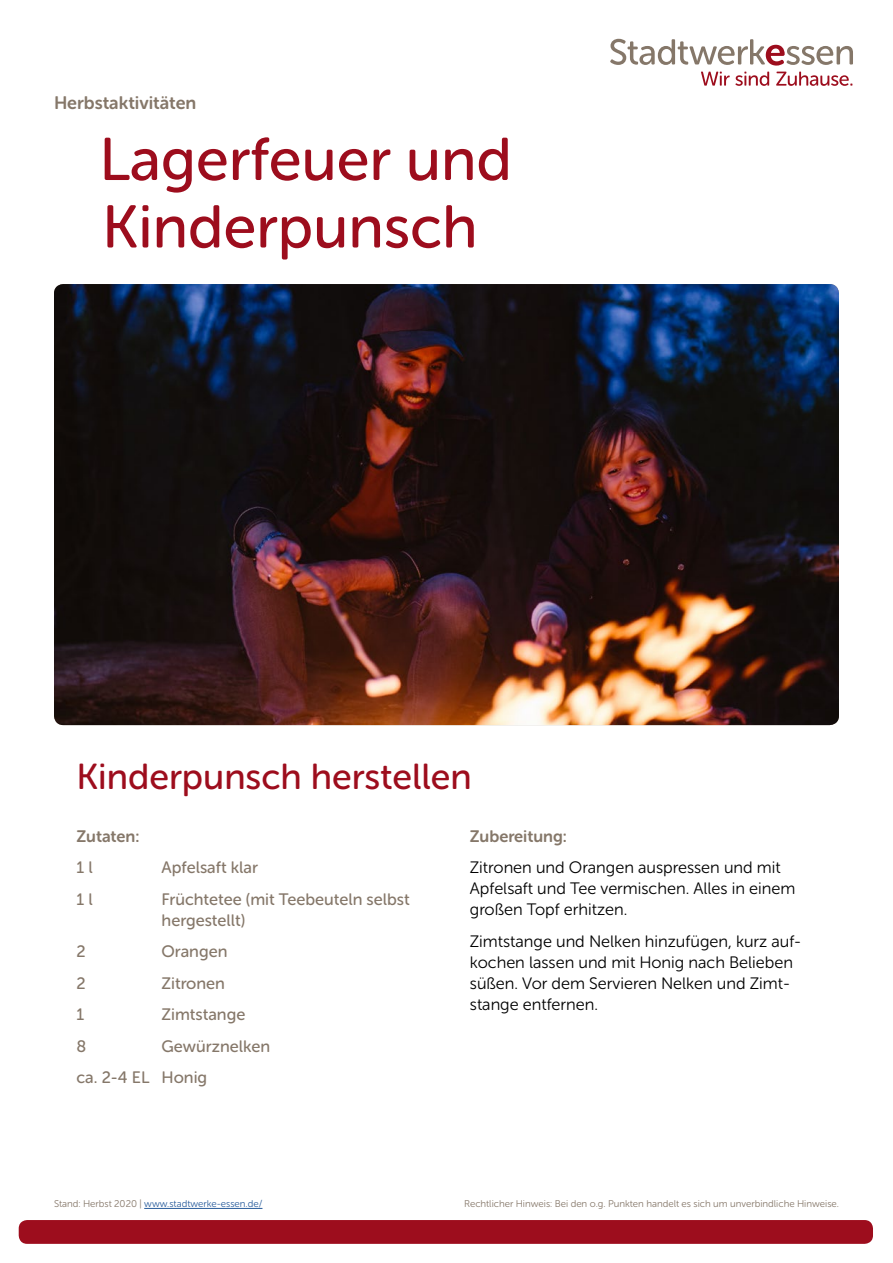
<style>
.page{position:relative;width:893px;height:1263px;background:#fff}
.page>*{position:absolute;margin:0;border:0;box-sizing:border-box;transform-origin:0 0}
.t1{font:60px/67.5px "Museo Sans Rounded 500";color:#9d0d1d}
.t2{font:36px "Museo Sans Rounded 500";color:#9d0d1d}
.t3{font:18px "Museo Sans Rounded 700";color:#857769}
.t4{font:16.5px/21px "Museo Sans Rounded 300";color:#000}
.t5{font:16.5px/21px "Museo Sans Rounded 500";color:#857769}
.t6{font:16.5px "Museo Sans Rounded 700";color:#857769}
.t7{font:9.75px "Museo Sans Rounded 300";color:#857769}
.t8{font:9.75px "Museo Sans Rounded 300";color:#275b9b}
.s1{color:#857769}
</style>
<div class="page">
<div style="left:19px;top:1220px;width:854px;height:24px;background:#9d0d1d;border-radius:9px"></div>
<hr style="left:144px;top:1208px;width:118px;height:1px;background:#275b9b">
<svg style="left:610px;top:39px;width:243px;height:27px"></svg>
<svg style="left:701px;top:72px;width:151px;height:14px"></svg>
<img style="left:54px;top:284px;width:785px;height:441px">
<p class="t3" style="left:54px;top:93px;width:144px">Herbstaktivitäten</p>
<h1 class="t1" style="left:99px;top:126px;width:414px">Lagerfeuer und<br>Kinderpunsch</h1>
<h2 class="t2" style="left:77px;top:757px;width:397px">Kinderpunsch herstellen</h2>
<h3 class="t6" style="left:77px;top:827px;width:64px">Zutaten:</h3>
<p class="t5" style="left:77px;top:857px;width:18px">1 l</p>
<p class="t5" style="left:162px;top:857px;width:98px">Apfelsaft klar</p>
<p class="t5" style="left:77px;top:888px;width:18px">1 l</p>
<p class="t5" style="left:162px;top:888px;width:250px">Früchtetee (mit Teebeuteln selbst hergestellt)</p>
<p class="t5" style="left:77px;top:941px;width:11px">2</p>
<p class="t5" style="left:162px;top:941px;width:67px">Orangen</p>
<p class="t5" style="left:77px;top:972px;width:11px">2</p>
<p class="t5" style="left:162px;top:972px;width:65px">Zitronen</p>
<p class="t5" style="left:77px;top:1004px;width:9px">1</p>
<p class="t5" style="left:162px;top:1004px;width:85px">Zimtstange</p>
<p class="t5" style="left:77px;top:1035px;width:11px">8</p>
<p class="t5" style="left:162px;top:1035px;width:110px">Gewürznelken</p>
<p class="t5" style="left:77px;top:1067px;width:132px">ca. 2-4 EL Honig</p>
<h3 class="t6" style="left:470px;top:827px;width:99px">Zubereitung:</h3>
<p class="t4" style="left:470px;top:857px;width:327px">Zitronen und Orangen auspressen und mit<br>Apfelsaft und Tee vermischen. Alles in einem großen Topf erhitzen.</p>
<p class="t4" style="left:470px;top:930px;width:333px">Zimtstange und Nelken hinzufügen, kurz auf&shy;kochen lassen und mit Honig nach Belieben süßen. Vor dem Servieren Nelken und Zimt&shy;stange entfernen.</p>
<p class="t8" style="left:54px;top:1199px;width:210px"><span class="s1">Stand: Herbst 2020 |</span> www.stadtwerke-essen.de/</p>
<p class="t7" style="left:464px;top:1199px;width:376px">Rechtlicher Hinweis: Bei den o.g. Punkten handelt es sich um unverbindliche Hinweise.</p>
</div>
